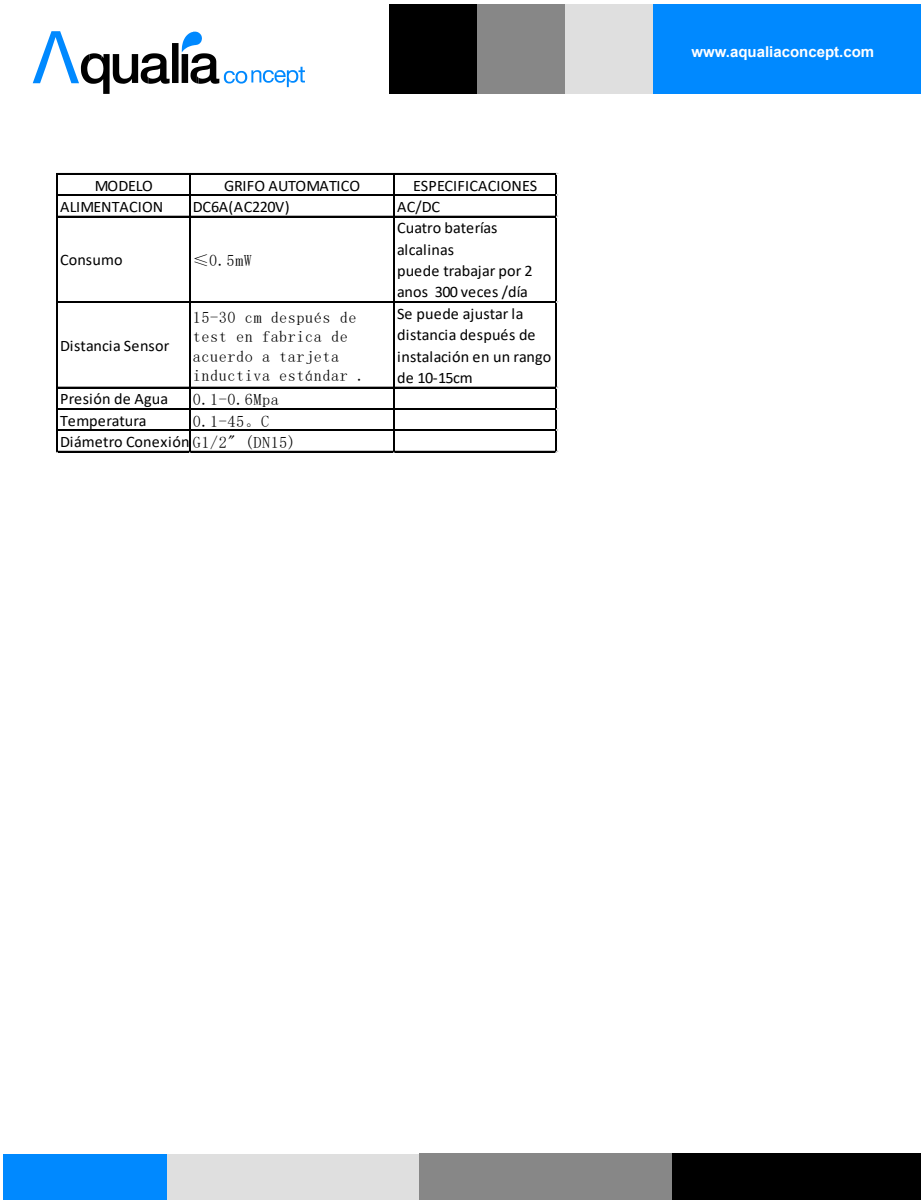
<style>
.page{position:relative;width:921px;height:1200px;background:#fff}
.page>*{position:absolute;margin:0;border:0;box-sizing:border-box;transform-origin:0 0}
.t1{font:16.05px/21.3px "Calibri";letter-spacing:.005em;color:#000}
.t2{font:16.05px/19.2px "Sim Sun";letter-spacing:.035em;color:#000}
.t3{font:16.05px "Calibri";letter-spacing:-.025em;color:#000}
.t4{font:700 15px "Arial";color:#fff}
.s1{font-family:"Sim Sun"}
</style>
<div class="page">
<div style="left:653px;top:4px;width:268px;height:90px;background:#0089ff"></div>
<div style="left:565px;top:4px;width:88px;height:90px;background:#dfdfdf"></div>
<div style="left:477px;top:4px;width:88px;height:90px;background:#878787"></div>
<div style="left:389px;top:4px;width:88px;height:90px;background:#000"></div>
<svg style="left:33px;top:31px;width:137px;height:63px"></svg>
<div style="left:172px;top:43px;width:7px;height:40px;background:#000"></div>
<svg style="left:182px;top:32px;width:123px;height:55px"></svg>
<div style="left:3px;top:1154px;width:163px;height:46px;background:#0089ff"></div>
<div style="left:167px;top:1154px;width:252px;height:46px;background:#dfdfdf"></div>
<div style="left:420px;top:1154px;width:253px;height:46px;background:#878787"></div>
<div style="left:673px;top:1154px;width:248px;height:46px;background:#000"></div>
<hr style="left:58px;top:173px;width:499px;height:2px;background:#000">
<hr style="left:58px;top:195px;width:499px;height:1px;background:#000">
<hr style="left:58px;top:216px;width:499px;height:1px;background:#000">
<hr style="left:58px;top:301px;width:499px;height:1px;background:#000">
<hr style="left:58px;top:302px;width:499px;height:1px;background:#000">
<hr style="left:58px;top:387px;width:499px;height:1px;background:#000">
<hr style="left:58px;top:408px;width:499px;height:1px;background:#000">
<hr style="left:58px;top:409px;width:499px;height:1px;background:#000">
<hr style="left:58px;top:430px;width:499px;height:1px;background:#000">
<hr style="left:57px;top:173px;width:1px;height:279px;background:#000">
<hr style="left:189px;top:175px;width:1px;height:277px;background:#000">
<hr style="left:190px;top:175px;width:1px;height:277px;background:#000">
<hr style="left:394px;top:175px;width:1px;height:277px;background:#000">
<hr style="left:58px;top:451px;width:499px;height:1px;background:#000">
<hr style="left:556px;top:175px;width:1px;height:277px;background:#000">
<p class="t1" style="left:95px;top:174px;width:60px">MODELO</p>
<p class="t1" style="left:224px;top:174px;width:138px">GRIFO AUTOMATICO</p>
<p class="t1" style="left:413px;top:174px;width:125px">ESPECIFICACIONES</p>
<p class="t1" style="left:60px;top:196px;width:105px">ALIMENTACION</p>
<p class="t3" style="left:193px;top:195px;width:98px">DC6A(AC220V)</p>
<p class="t1" style="left:397px;top:196px;width:45px">AC/DC</p>
<p class="t1" style="left:60px;top:249px;width:64px">Consumo</p>
<p class="t2" style="left:193px;top:251px;width:60px">≤0.5mW</p>
<p class="t1" style="left:397px;top:217px;width:137px">Cuatro baterías alcalinas<br>puede trabajar por 2 anos 300 veces /día</p>
<p class="t1" style="left:60px;top:334px;width:111px">Distancia Sensor</p>
<p class="t2" style="left:193px;top:308px;width:174px">15-30 cm después de test en fabrica de acuerdo a tarjeta inductiva estándar .</p>
<p class="t1" style="left:397px;top:302px;width:156px">Se puede ajustar la distancia después de instalación en un rango de 10-15cm</p>
<p class="t1" style="left:60px;top:388px;width:110px">Presión de Agua</p>
<p class="t2" style="left:193px;top:390px;width:87px">0.1-0.6Mpa</p>
<p class="t1" style="left:60px;top:409px;width:88px">Temperatura</p>
<p class="t2" style="left:193px;top:411px;width:78px">0.1-45。C</p>
<p class="t1" style="left:60px;top:431px;width:237px">Diámetro Conexión <span class="s1">G1/2" (DN15)</span></p>
<p class="t4" style="left:691px;top:41px;width:184px">www.aqualiaconcept.com</p>
</div>
